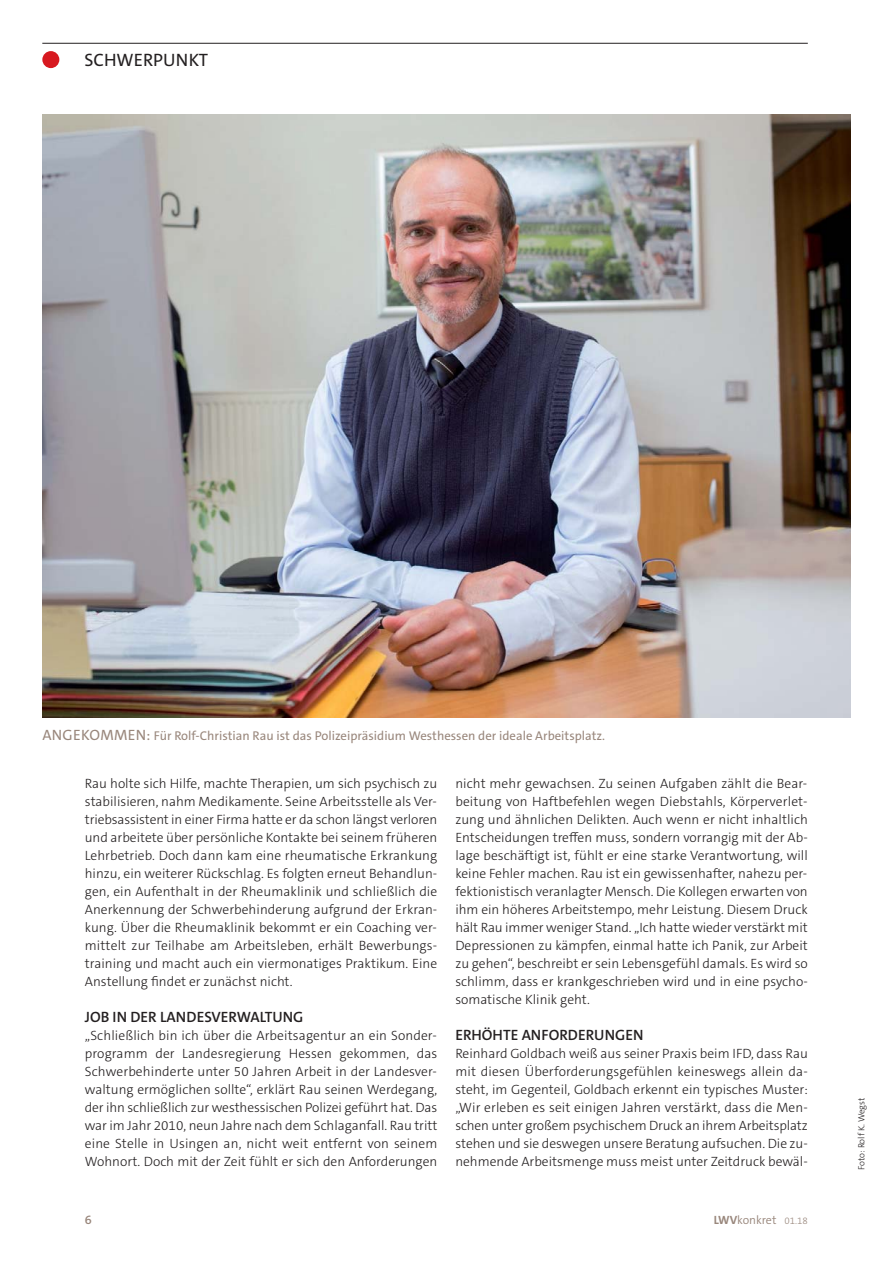
<style>
.page{position:relative;width:893px;height:1263px;background:#fff}
.page>*{position:absolute;margin:0;border:0;box-sizing:border-box;transform-origin:0 0}
.t1{font:18px "The Sans C5";color:#231f20}
.t2{font:600 15px "The Sans C5";color:#231f20}
.t3{font:300 13.5px/18px "The Sans C5";color:#231f20;text-align:justify}
.t4{font:12.75px "The Sans C5";color:#99877c}
.t5{font:600 12.75px "The Sans C5";color:#99877c}
.t6{font:300 12px "The Sans C5";color:#99877c}
.t7{font:300 9px "The Sans C5";color:#231f20}
.s1{font-size:15px}
.s2{font-weight:700}
.s3{font-size:9.75px}
</style>
<div class="page">
<hr style="left:42px;top:43px;width:766px;height:1px;background:#231f20">
<div style="left:42px;top:51px;width:17px;height:17px;background:#d71920;border-radius:50%"></div>
<img style="left:42px;top:115px;width:808px;height:603px">
<h1 class="t1" style="left:85px;top:53px;width:125px">SCHWERPUNKT</h1>
<p class="t4" style="left:42px;top:730px;width:564px"><span class="s1">ANGEKOMMEN:</span> Für Rolf-Christian Rau ist das Polizeipräsidium Westhessen der ideale Arbeitsplatz.</p>
<p class="t3" style="left:85px;top:776px;width:354px">Rau holte sich Hilfe, machte Therapien, um sich psychisch zu stabilisieren, nahm Medikamente. Seine Arbeitsstelle als Ver&shy;triebsassistent in einer Firma hatte er da schon längst verloren und arbeitete über persönliche Kontakte bei seinem früheren Lehrbetrieb. Doch dann kam eine rheumatische Erkrankung hinzu, ein weiterer Rückschlag. Es folgten erneut Behandlun&shy;gen, ein Aufenthalt in der Rheumaklinik und schließlich die Anerkennung der Schwerbehinderung aufgrund der Erkran&shy;kung. Über die Rheumaklinik bekommt er ein Coaching ver&shy;mittelt zur Teilhabe am Arbeitsleben, erhält Bewerbungs&shy;training und macht auch ein viermonatiges Praktikum. Eine Anstellung findet er zunächst nicht.</p>
<p class="t2" style="left:85px;top:1011px;width:220px">JOB IN DER LANDESVERWALTUNG</p>
<p class="t3" style="left:85px;top:1028px;width:354px">„Schließlich bin ich über die Arbeitsagentur an ein Sonder&shy;programm der Landesregierung Hessen gekommen, das Schwerbehinderte unter 50 Jahren Arbeit in der Landesver&shy;waltung ermöglichen sollte“, erklärt Rau seinen Werdegang, der ihn schließlich zur westhessischen Polizei geführt hat. Das war im Jahr 2010, neun Jahre nach dem Schlaganfall. Rau tritt eine Stelle in Usingen an, nicht weit entfernt von seinem Wohnort. Doch mit der Zeit fühlt er sich den Anforderungen</p>
<p class="t3" style="left:455px;top:776px;width:354px">nicht mehr gewachsen. Zu seinen Aufgaben zählt die Bear&shy;beitung von Haftbefehlen wegen Diebstahls, Körperverlet&shy;zung und ähnlichen Delikten. Auch wenn er nicht inhaltlich Entscheidungen treffen muss, sondern vorrangig mit der Ab&shy;lage beschäftigt ist, fühlt er eine starke Verantwortung, will keine Fehler machen. Rau ist ein gewissenhafter, nahezu per&shy;fektionistisch veranlagter Mensch. Die Kollegen erwarten von ihm ein höheres Arbeitstempo, mehr Leistung. Diesem Druck hält Rau immer weniger Stand. „Ich hatte wieder verstärkt mit Depressionen zu kämpfen, einmal hatte ich Panik, zur Arbeit zu gehen“, beschreibt er sein Lebensgefühl damals. Es wird so schlimm, dass er krankgeschrieben wird und in eine psycho&shy;somatische Klinik geht.</p>
<p class="t2" style="left:455px;top:1029px;width:190px">ERHÖHTE ANFORDERUNGEN</p>
<p class="t3" style="left:455px;top:1046px;width:354px">Reinhard Goldbach weiß aus seiner Praxis beim IFD, dass Rau mit diesen Überforderungsgefühlen keineswegs allein da&shy;steht, im Gegenteil, Goldbach erkennt ein typisches Muster: „Wir erleben es seit einigen Jahren verstärkt, dass die Men&shy;schen unter großem psychischem Druck an ihrem Arbeitsplatz stehen und sie deswegen unsere Beratung aufsuchen. Die zu&shy;nehmende Arbeitsmenge muss meist unter Zeitdruck bewäl-</p>
<p class="t5" style="left:85px;top:1215px;width:9px">6</p>
<p class="t6" style="left:714px;top:1213px;width:96px"><span class="s2">LWV</span>konkret <span class="s3">01.18</span></p>
<p class="t7" style="left:858px;top:1170px;width:74px;rotate:-90deg">Foto: Rolf K. Wegst</p>
</div>
